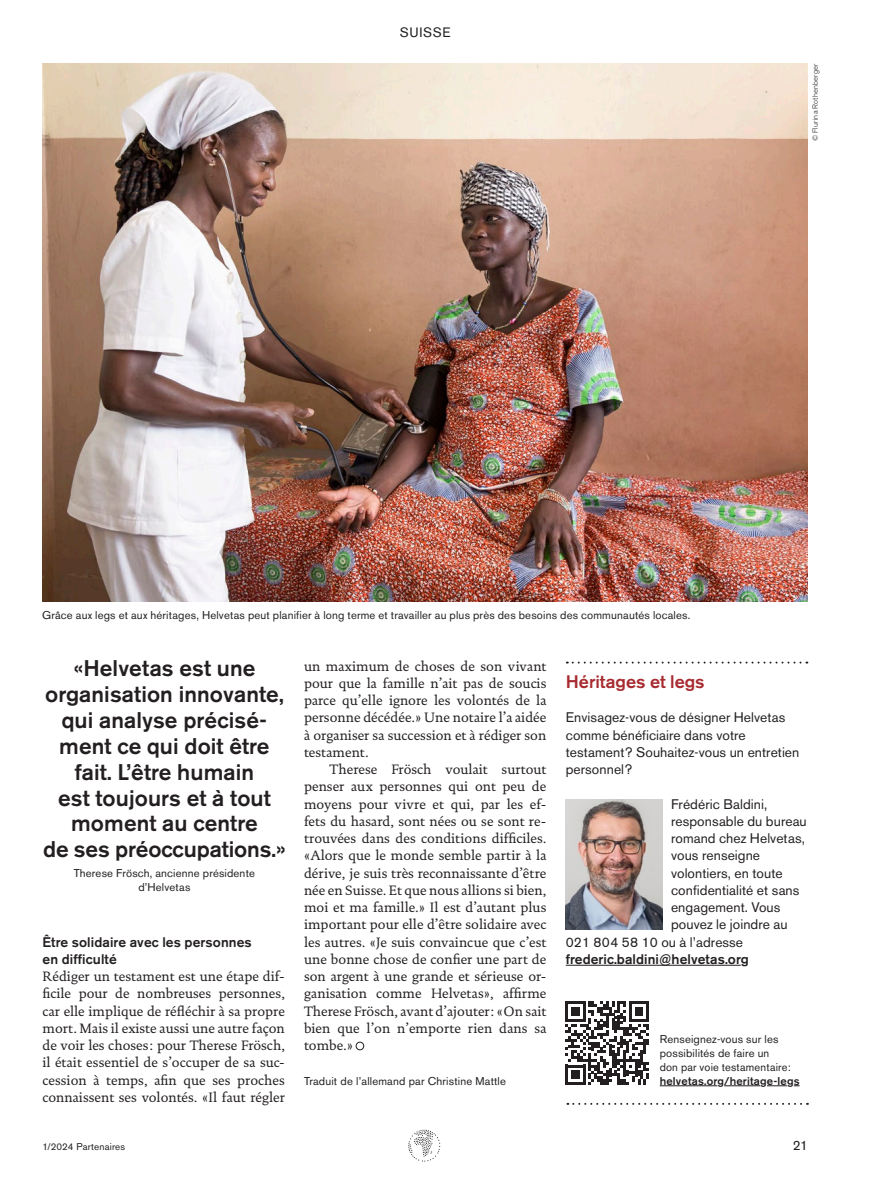
<style>
.page{position:relative;width:893px;height:1191px;background:#fff}
.page>*{position:absolute;margin:0;border:0;box-sizing:border-box;transform-origin:0 0}
.t1{font:500 22.5px/25.8px "Akzidenz Grotesk BE";letter-spacing:.005em;color:#231f20;text-align:center}
.t2{font:500 18px "Akzidenz Grotesk BE";color:#a72b30}
.t3{font:13.8px/17.2px "DTL Documenta TOT";color:#231f20;text-align:justify}
.t4{font:13.8px/17.2px "Akzidenz Grotesk BE";letter-spacing:.005em;color:#231f20}
.t5{font:500 13.8px/17.2px "Akzidenz Grotesk BE";letter-spacing:.01em;color:#231f20}
.t6{font:13.5px "Akzidenz Grotesk BE";letter-spacing:.045em;color:#231f20}
.t7{font:11.25px/13.8px "Akzidenz Grotesk BE";letter-spacing:.015em;color:#231f20}
.t8{font:500 11.25px "Akzidenz Grotesk BE";letter-spacing:.015em;color:#231f20}
.t9{font:9.75px "Akzidenz Grotesk BE";letter-spacing:.02em;color:#231f20}
.t10{font:300 7.5px "Akzidenz Grotesk BE";letter-spacing:.02em;color:#231f20}
</style>
<div class="page">
<svg style="left:408px;top:1129px;width:32px;height:32px"></svg>
<svg style="left:567px;top:661px;width:240px;height:2px"></svg>
<svg style="left:567px;top:1102px;width:241px;height:2px"></svg>
<hr style="left:566px;top:965px;width:175px;height:1px;background:#231f20">
<svg style="left:565px;top:1001px;width:84px;height:84px"></svg>
<hr style="left:660px;top:1085px;width:57px;height:1px;background:#231f20">
<hr style="left:724px;top:1085px;width:36px;height:1px;background:#231f20">
<svg style="left:767px;top:1085px;width:20px;height:1px"></svg>
<img style="left:566px;top:799px;width:96px;height:130px">
<div style="left:356px;top:1041px;width:8px;height:9px;border:1px solid #231f20;border-radius:50%"></div>
<img style="left:43px;top:64px;width:765px;height:538px">
<p class="t6" style="left:400px;top:25px;width:52px">SUISSE</p>
<p class="t10" style="left:811px;top:141px;width:79px;rotate:-90deg">© Flurina Rothenberger</p>
<p class="t7" style="left:42px;top:608px;width:650px">Grâce aux legs et aux héritages, Helvetas peut planifier à long terme et travailler au plus près des besoins des communautés locales.</p>
<h1 class="t1" style="left:43px;top:655px;width:244px">«Helvetas est une organisation innovante, qui analyse précisé&shy;ment ce qui doit être fait. L’être humain<br>est toujours et à tout moment au centre<br>de ses préoccupations.»</h1>
<p class="t7" style="left:74px;top:866px;width:183px;text-align:center">Therese Frösch, ancienne présidente d’Helvetas</p>
<p class="t5" style="left:43px;top:933px;width:211px">Être solidaire avec les personnes en difficulté</p>
<p class="t3" style="left:43px;top:967px;width:244px">Rédiger un testament est une étape dif&shy;ficile pour de nombreuses personnes, car elle implique de réfléchir à sa propre mort. Mais il existe aussi une autre façon de voir les choses: pour Therese Frösch, il était essentiel de s’occuper de sa suc&shy;cession à temps, afin que ses proches connaissent ses volontés. «Il faut régler</p>
<p class="t9" style="left:43px;top:1140px;width:84px">1/2024 Partenaires</p>
<p class="t3" style="left:304px;top:657px;width:244px">un maximum de choses de son vivant pour que la famille n’ait pas de soucis parce qu’elle ignore les volontés de la personne décédée.» Une notaire l’a aidée à organiser sa succession et à rédiger son testament.</p>
<p class="t3" style="left:304px;top:760px;width:244px;text-indent:26px">Therese Frösch voulait surtout penser aux personnes qui ont peu de moyens pour vivre et qui, par les ef&shy;fets du hasard, sont nées ou se sont re&shy;trouvées dans des conditions difficiles. «Alors que le monde semble partir à la dérive, je suis très reconnaissante d’être née en Suisse. Et que nous allions si bien, moi et ma famille.» Il est d’autant plus important pour elle d’être solidaire avec les autres. «Je suis convaincue que c’est une bonne chose de confier une part de son argent à une grande et sérieuse or&shy;ganisation comme Helvetas», affirme Therese Frösch, avant d’ajouter: «On sait bien que l’on n’emporte rien dans sa tombe.»</p>
<p class="t7" style="left:304px;top:1073px;width:203px">Traduit de l’allemand par Christine Mattle</p>
<h2 class="t2" style="left:566px;top:670px;width:140px">Héritages et legs</h2>
<p class="t4" style="left:566px;top:709px;width:235px">Envisagez-vous de désigner Helvetas comme bénéficiaire dans votre testament? Souhaitez-vous un entretien personnel?</p>
<p class="t4" style="left:671px;top:795px;width:98px">Frédéric Baldini,</p>
<p class="t4" style="left:671px;top:812px;width:137px">responsable du bureau</p>
<p class="t4" style="left:671px;top:829px;width:135px">romand chez Helvetas,</p>
<p class="t4" style="left:671px;top:847px;width:91px">vous renseigne</p>
<p class="t4" style="left:671px;top:864px;width:113px">volontiers, en toute</p>
<p class="t4" style="left:671px;top:881px;width:130px">confidentialité et sans</p>
<p class="t4" style="left:671px;top:898px;width:111px">engagement. Vous</p>
<p class="t4" style="left:671px;top:916px;width:118px">pouvez le joindre au</p>
<p class="t4" style="left:566px;top:933px;width:179px">021 804 58 10 ou à l’adresse</p>
<p class="t5" style="left:566px;top:950px;width:185px">frederic.baldini@helvetas.org</p>
<p class="t7" style="left:660px;top:1032px;width:133px">Renseignez-vous sur les possibilités de faire un<br>don par voie testamentaire:</p>
<p class="t8" style="left:660px;top:1073px;width:141px">helvetas.org/heritage-legs</p>
<p class="t6" style="left:793px;top:1137px;width:17px">21</p>
</div>
